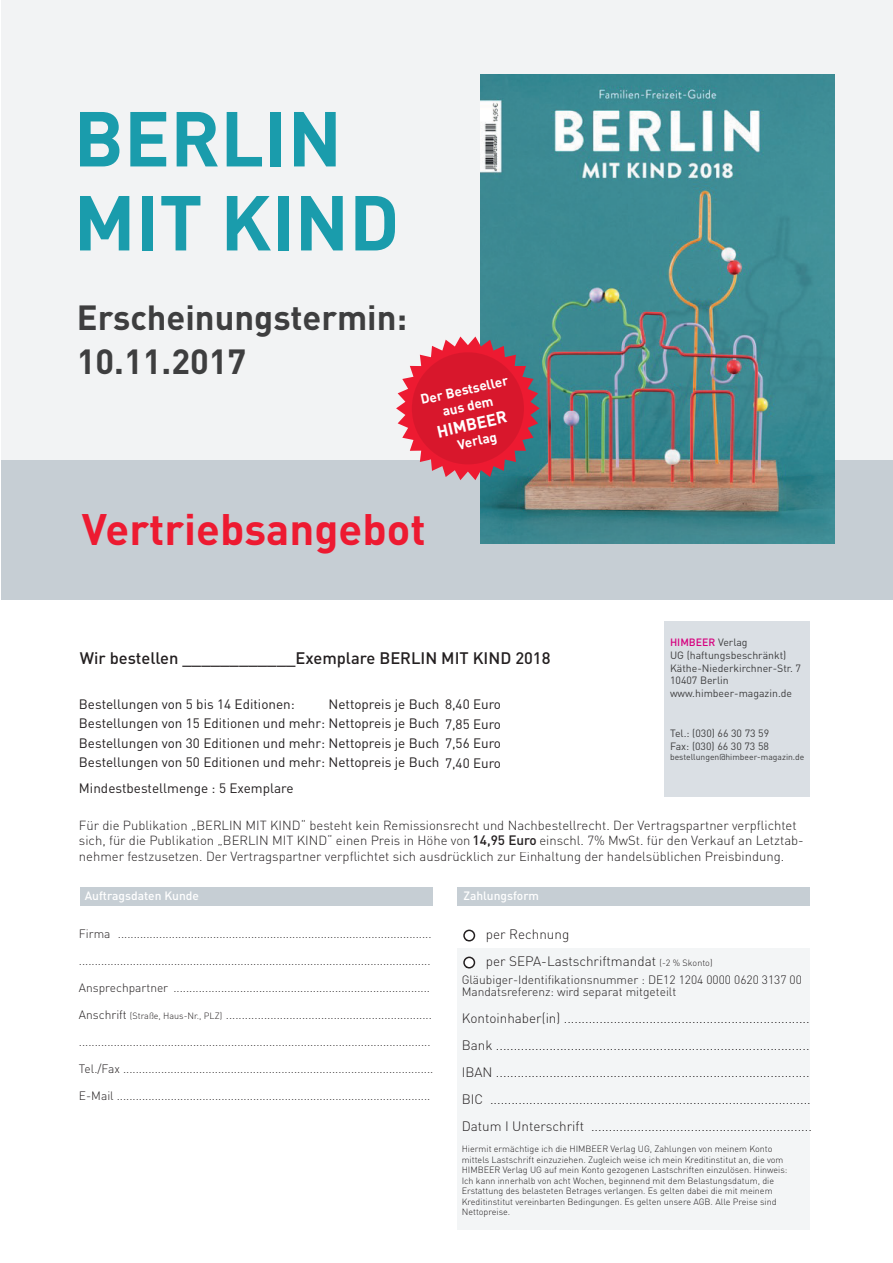
<style>
.page{position:relative;width:893px;height:1263px;background:#fff}
.page>*{position:absolute;margin:0;border:0;box-sizing:border-box;transform-origin:0 0}
.t1{font:700 76.5px/84px "DIN";color:#1a9cac}
.t2{font:700 43.5px "DIN";color:#ed1a31}
.t3{font:700 34.5px/43.5px "DIN";color:#3e3e3f}
.t4{font:500 16.5px "DIN";color:#231f20}
.t5{font:700 16.5px "DIN";color:#fff}
.t6{font:300 13.5px/27px "DIN";color:#231f20}
.t7{font:13.5px/19.2px "DIN";color:#231f20;text-align:justify}
.t8{font:700 13.5px/16px "DIN";color:#fff;text-align:center}
.t9{font:500 13.5px "DIN";color:#231f20}
.t10{font:13.5px "Arial";color:#231f20}
.t11{font:300 13.05px/15.6px "DIN";color:#231f20}
.t12{font:300 12px/12px "DIN";color:#231f20}
.t13{font:500 12px "DIN";color:#fff}
.t14{font:10.5px/12.6px "DIN";color:#3e3e3f}
.t15{font:300 9px/10.5px "DIN";color:#231f20}
.t16{font:8.55px "DIN";color:#3e3e3f}
.s1{font-weight:500;color:#d6017f}
.s2{font-weight:500}
.s3{font-size:9px}
</style>
<div class="page">
<div style="left:1px;top:0;width:892px;height:600px;background:#f2f3f4"></div>
<div style="left:1px;top:460px;width:892px;height:140px;background:#c6ced4"></div>
<div style="left:457px;top:948px;width:353px;height:282px;background:#f3f5f6"></div>
<div style="left:80px;top:887px;width:352px;height:18px;background:#c6ced4"></div>
<div style="left:458px;top:887px;width:352px;height:18px;background:#c6ced4"></div>
<div style="left:664px;top:621px;width:146px;height:176px;background:#dadfe4"></div>
<img style="left:481px;top:74px;width:354px;height:469px">
<svg style="left:396px;top:336px;width:144px;height:144px"></svg>
<div style="left:412px;top:352px;width:112px;height:112px;background:#d8172c;border-radius:50%"></div>
<div style="left:464px;top:957px;width:10px;height:11px;background:#fff;border-radius:50%"></div>
<div style="left:463px;top:956px;width:12px;height:12px;border:2px solid #231f20;border-radius:50%"></div>
<div style="left:463px;top:929px;width:12px;height:12px;border:2px solid #231f20;border-radius:50%"></div>
<h1 class="t1" style="left:74px;top:93px;width:327px">BERLIN<br>MIT KIND</h1>
<h3 class="t3" style="left:77px;top:295px;width:332px">Erscheinungstermin:<br>10.11.2017</h3>
<p class="t8" style="left:419px;top:392px;width:91px;rotate:-13deg">Der Bestseller aus dem</p>
<h3 class="t5" style="left:435px;top:421px;width:73px;rotate:-12deg">HIMBEER</h3>
<p class="t8" style="left:456px;top:437px;width:41px;rotate:-13deg">Verlag</p>
<h2 class="t2" style="left:82px;top:501px;width:345px">Vertriebsangebot</h2>
<h3 class="t4" style="left:80px;top:647px;width:472px">Wir bestellen ____________Exemplare BERLIN MIT KIND 2018</h3>
<h3 class="t4" style="left:542px;top:647px;width:15px">7.</h3>
<p class="t7" style="left:445px;top:694px;width:58px">8,40 Euro 7,85 Euro 7,56 Euro 7,40 Euro</p>
<p class="t7" style="left:79px;top:694px;width:422px;text-indent:249px">Nettopreis je Buch 7,81 Euro Bestellungen von 15 Editionen und mehr: Nettopreis je Buch 7,30 Euro Bestellungen von 30 Editionen und mehr: Nettopreis je Buch 7,03 Euro Bestellungen von 50 Editionen und mehr: Nettopreis je Buch 6,88 Euro</p>
<p class="t7" style="left:79px;top:778px;width:216px">Mindestbestellmenge : 5 Exemplare</p>
<p class="t7" style="left:79px;top:694px;width:217px">Bestellungen von 5 bis 14 Editionen:</p>
<p class="t14" style="left:670px;top:636px;width:132px"><span class="s1">HIMBEER</span> Verlag<br>UG (haftungsbeschränkt)<br>Käthe-Niederkirchner-Str. 7<br>10407 Berlin www.himbeer-magazin.de</p>
<p class="t14" style="left:670px;top:727px;width:101px">Tel.: (030) 66 30 73 59<br>Fax: (030) 66 30 73 58</p>
<p class="t16" style="left:670px;top:751px;width:136px">bestellungen@himbeer-magazin.de</p>
<p class="t11" style="left:79px;top:817px;width:726px">Für die Publikation „BERLIN MIT KIND“ besteht kein Remissionsrecht und Nachbestellrecht. Der Vertragspartner verpflichtet sich, für die Publikation „BERLIN MIT KIND“ einen Preis in Höhe von <span class="s2">13,90 Euro</span> einschl. 7% MwSt. für den Verkauf an Letztab&shy;nehmer festzusetzen. Der Vertragspartner verpflichtet sich ausdrücklich zur Einhaltung der handelsüblichen Preisbindung.</p>
<p class="t9" style="left:473px;top:832px;width:66px">14,95 Euro</p>
<p class="t13" style="left:85px;top:888px;width:116px">Auftragsdaten Kunde</p>
<p class="t13" style="left:463px;top:888px;width:77px">Zahlungsform</p>
<p class="t10" style="left:465px;top:927px;width:5px">!</p>
<p class="t6" style="left:486px;top:920px;width:85px">per Rechnung</p>
<p class="t10" style="left:465px;top:954px;width:5px">!</p>
<p class="t6" style="left:486px;top:947px;width:228px">per SEPA-Lastschriftmandat <span class="s3">(-2 % Skonto)</span></p>
<p class="t12" style="left:462px;top:973px;width:342px">Gläubiger-Identifikationsnummer : DE12 1204 0000 0620 3137 00<br>Mandatsreferenz: wird separat mitgeteilt</p>
<p class="t6" style="left:462px;top:1004px;width:352px">Kontoinhaber(in) .....................................................................<br>Bank ........................................................................................<br>IBAN ........................................................................................<br>BIC ..........................................................................................<br>Datum I Unterschrift ..............................................................</p>
<p class="t15" style="left:462px;top:1143px;width:327px">Hiermit ermächtige ich die HIMBEER Verlag UG, Zahlungen von meinem Konto mittels Lastschrift einzuziehen. Zugleich weise ich mein Kreditinstitut an, die vom HIMBEER Verlag UG auf mein Konto gezogenen Lastschriften einzulösen. Hinweis:<br>Ich kann innerhalb von acht Wochen, beginnend mit dem Belastungsdatum, die Erstattung des belasteten Betrages verlangen. Es gelten dabei die mit meinem Kreditinstitut vereinbarten Bedingungen. Es gelten unsere AGB. Alle Preise sind Nettopreise.</p>
<p class="t12" style="left:79px;top:927px;width:354px">Firma ...................................................................................................</p>
<p class="t12" style="left:79px;top:954px;width:353px">...............................................................................................................</p>
<p class="t12" style="left:79px;top:981px;width:353px">Ansprechpartner .................................................................................</p>
<p class="t12" style="left:79px;top:1008px;width:354px">Anschrift <span class="s3">(Straße, Haus-Nr., PLZ)</span> .................................................................</p>
<p class="t12" style="left:79px;top:1035px;width:353px">...............................................................................................................</p>
<p class="t12" style="left:79px;top:1062px;width:356px">Tel./Fax ..................................................................................................</p>
<p class="t12" style="left:79px;top:1089px;width:353px">E-Mail ...................................................................................................</p>
</div>
